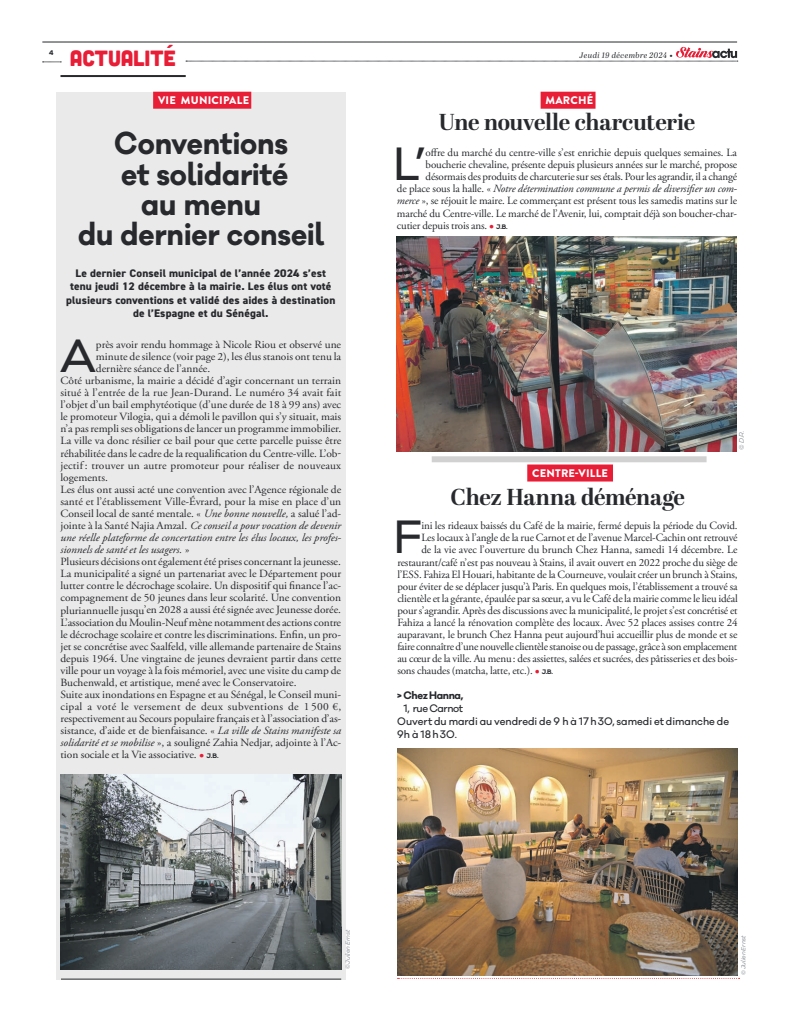
<style>
.page{position:relative;width:794px;height:1021px;background:#fff}
.page>*{position:absolute;margin:0;border:0;box-sizing:border-box;transform-origin:0 0}
.t1{font:500 42.8px "Galano Classic Alt";color:#27292d}
.t2{font:500 42.8px "Galano Classic Alt";color:#27292d;scale:1.04 1}
.t3{font:700 29.1px/30px "Galano Classic Alt";letter-spacing:-.005em;color:#27292d;text-align:center;scale:.96 1}
.t4{font:700 23px "Abril Display";letter-spacing:-.02em;color:#27292d}
.t5{font:22px "Cubano";letter-spacing:-.005em;color:#e81d36}
.t6{font:11px "Adobe Garamond Pro";letter-spacing:-.005em;color:#27292d;scale:1.04 1}
.t7{font:11px "Adobe Garamond Pro";letter-spacing:-.005em;color:#27292d}
.t8{font:800 11px/13.2px "DIN2014";letter-spacing:.01em;color:#27292d;text-align:center;scale:1.04 1}
.t9{font:italic 11px "Adobe Garamond Pro";color:#27292d;scale:1.04 1}
.t10{font:italic 11px "Adobe Garamond Pro";color:#27292d}
.t11{font:11px "Adobe Garamond Pro";letter-spacing:.015em;color:#27292d;scale:1.04 1}
.t12{font:11px "Adobe Garamond Pro";letter-spacing:.025em;color:#27292d;scale:1.04 1}
.t13{font:900 11px "Brandon Grotesque";letter-spacing:.02em;color:#fff}
.t14{font:500 10px/13px "Galano Classic Alt";color:#27292d}
.t15{font:700 10px "Galano Classic Alt";letter-spacing:-.035em;color:#27292d}
.t16{font:italic 8px "Abril Display";letter-spacing:.05em;color:#27292d}
.t17{font:700 7px "Galano Grotesque Alt";color:#27292d}
.t18{font:italic 6px "Galano Grotesque Alt";letter-spacing:-.015em;color:#7f858c}
.t19{font:italic 6px "Galano Classic Alt";color:#7f858c}
.s1{font-weight:900;font-style:normal}
.s2{font-style:italic}
.s3{font-style:normal}
.s4{font-size:13px;color:#e81d36}
.s5{font-family:"Galano Classic Alt";font-weight:700;font-size:6px}
</style>
<div class="page">
<div style="left:56px;top:92px;width:289px;height:887px;background:#ebeaea"></div>
<svg style="left:43px;top:62px;width:18px;height:1px"></svg>
<hr style="left:42px;top:42px;width:695px;height:1px;background:#27292d">
<svg style="left:186px;top:47px;width:552px;height:15px"></svg>
<hr style="left:60px;top:75px;width:126px;height:2px;background:#27292d">
<div style="left:153px;top:92px;width:98px;height:17px;background:#e81d36"></div>
<hr style="left:61px;top:978px;width:280px;height:1px;background:#27292d">
<img style="left:397px;top:748px;width:340px;height:227px">
<img style="left:60px;top:774px;width:281px;height:195px">
<div style="left:432px;top:456px;width:274px;height:6px;background:#d1d1d2"></div>
<div style="left:527px;top:464px;width:86px;height:17px;background:#e81d36"></div>
<img style="left:396px;top:237px;width:340px;height:215px">
<div style="left:540px;top:92px;width:55px;height:17px;background:#e81d36"></div>
<h3 class="t5" style="left:70px;top:44px;width:107px">ACTUALITÉ</h3>
<p class="t17" style="left:49px;top:48px;width:6px">4</p>
<p class="t16" style="left:579px;top:49px;width:95px">Jeudi 19 décembre 2024 <span class="s1">•</span></p>
<p class="t13" style="left:158px;top:93px;width:93px">VIE MUNICIPALE</p>
<h2 class="t3" style="left:78px;top:129px;width:258px">Conventions<br>et solidarité<br>au menu<br>du dernier conseil</h2>
<p class="t8" style="left:66px;top:267px;width:260px">Le dernier Conseil municipal de l’année 2024 s’est tenu jeudi 12 décembre à la mairie. Les élus ont voté plusieurs conventions et validé des aides à destination de l’Espagne et du Sénégal.</p>
<h1 class="t2" style="left:60px;top:328px;width:36px">A</h1>
<p class="t6" style="left:96px;top:337px;width:237px">près avoir rendu hommage à Nicole Riou et observé une</p>
<p class="t6" style="left:96px;top:350px;width:237px">minute de silence (voir page 2), les élus stanois ont tenu la</p>
<p class="t6" style="left:96px;top:362px;width:111px">dernière séance de l’année.</p>
<p class="t6" style="left:60px;top:374px;width:271px">Côté urbanisme, la mairie a décidé d’agir concernant un terrain</p>
<p class="t6" style="left:60px;top:386px;width:271px">situé à l’entrée de la rue Jean-Durand. Le numéro 34 avait fait</p>
<p class="t6" style="left:60px;top:398px;width:271px">l’objet d’un bail emphytéotique (d’une durée de 18 à 99 ans) avec</p>
<p class="t6" style="left:60px;top:410px;width:271px">le promoteur Vilogia, qui a démoli le pavillon qui s’y situait, mais</p>
<p class="t6" style="left:60px;top:422px;width:271px">n’a pas rempli ses obligations de lancer un programme immobilier.</p>
<p class="t6" style="left:60px;top:434px;width:271px">La ville va donc résilier ce bail pour que cette parcelle puisse être</p>
<p class="t6" style="left:60px;top:446px;width:271px">réhabilitée dans le cadre de la requalification du Centre-ville. L’ob-</p>
<p class="t11" style="left:60px;top:458px;width:271px">jectif : trouver un autre promoteur pour réaliser de nouveaux</p>
<p class="t6" style="left:60px;top:470px;width:47px">logements.</p>
<p class="t6" style="left:60px;top:482px;width:271px">Les élus ont aussi acté une convention avec l’Agence régionale de</p>
<p class="t6" style="left:60px;top:494px;width:271px">santé et l’établissement Ville-Évrard, pour la mise en place d’un</p>
<p class="t6" style="left:60px;top:507px;width:271px">Conseil local de santé mentale. « <span class="s2">Une bonne nouvelle,</span> a salué l’ad-</p>
<p class="t9" style="left:60px;top:519px;width:271px"><span class="s3">jointe à la Santé Najia Amzal.</span> Ce conseil a pour vocation de devenir</p>
<p class="t9" style="left:60px;top:531px;width:271px">une réelle plateforme de concertation entre les élus locaux, les profes-</p>
<p class="t9" style="left:60px;top:543px;width:125px">sionnels de santé et les usagers. <span class="s3">»</span></p>
<p class="t6" style="left:60px;top:555px;width:271px">Plusieurs décisions ont également été prises concernant la jeunesse.</p>
<p class="t6" style="left:60px;top:567px;width:271px">La municipalité a signé un partenariat avec le Département pour</p>
<p class="t6" style="left:60px;top:579px;width:271px">lutter contre le décrochage scolaire. Un dispositif qui finance l’ac-</p>
<p class="t6" style="left:60px;top:591px;width:271px">compagnement de 50 jeunes dans leur scolarité. Une convention</p>
<p class="t6" style="left:60px;top:603px;width:271px">pluriannuelle jusqu’en 2028 a aussi été signée avec Jeunesse dorée.</p>
<p class="t6" style="left:60px;top:615px;width:271px">L’association du Moulin-Neuf mène notamment des actions contre</p>
<p class="t6" style="left:60px;top:627px;width:271px">le décrochage scolaire et contre les discriminations. Enfin, un pro-</p>
<p class="t6" style="left:60px;top:639px;width:271px">jet se concrétise avec Saalfeld, ville allemande partenaire de Stains</p>
<p class="t6" style="left:60px;top:651px;width:271px">depuis 1964. Une vingtaine de jeunes devraient partir dans cette</p>
<p class="t6" style="left:60px;top:663px;width:271px">ville pour un voyage à la fois mémoriel, avec une visite du camp de</p>
<p class="t6" style="left:60px;top:676px;width:228px">Buchenwald, et artistique, mené avec le Conservatoire.</p>
<p class="t6" style="left:60px;top:688px;width:271px">Suite aux inondations en Espagne et au Sénégal, le Conseil muni-</p>
<p class="t12" style="left:60px;top:700px;width:271px">cipal a voté le versement de deux subventions de 1 500 €,</p>
<p class="t6" style="left:60px;top:712px;width:271px">respectivement au Secours populaire français et à l’association d’as-</p>
<p class="t6" style="left:60px;top:724px;width:271px">sistance, d’aide et de bienfaisance. « <span class="s2">La ville de Stains manifeste sa</span></p>
<p class="t6" style="left:60px;top:736px;width:271px"><span class="s2">solidarité et se mobilise</span> », a souligné Zahia Nedjar, adjointe à l’Ac-</p>
<p class="t6" style="left:60px;top:748px;width:153px">tion sociale et la Vie associative. <span class="s4">•</span> <span class="s5">J.B.</span></p>
<p class="t13" style="left:545px;top:93px;width:49px">MARCHÉ</p>
<h3 class="t4" style="left:439px;top:106px;width:258px">Une nouvelle charcuterie</h3>
<h1 class="t1" style="left:393px;top:136px;width:34px">L’</h1>
<p class="t7" style="left:425px;top:146px;width:313px">offre du marché du centre-ville s’est enrichie depuis quelques semaines. La</p>
<p class="t7" style="left:425px;top:158px;width:313px">boucherie chevaline, présente depuis plusieurs années sur le marché, propose</p>
<p class="t7" style="left:425px;top:170px;width:313px">désormais des produits de charcuterie sur ses étals. Pour les agrandir, il a changé</p>
<p class="t10" style="left:397px;top:182px;width:342px"><span class="s3">de place sous la halle. «</span> Notre détermination commune a permis de diversifier un com-</p>
<p class="t7" style="left:397px;top:194px;width:342px"><span class="s2">merce</span> », se réjouit le maire. Le commerçant est présent tous les samedis matins sur le</p>
<p class="t7" style="left:397px;top:206px;width:342px">marché du Centre-ville. Le marché de l’Avenir, lui, comptait déjà son boucher-char-</p>
<p class="t7" style="left:397px;top:218px;width:112px">cutier depuis trois ans. <span class="s4">•</span> <span class="s5">J.B.</span></p>
<p class="t13" style="left:532px;top:465px;width:77px">CENTRE-VILLE</p>
<h3 class="t4" style="left:450px;top:481px;width:236px">Chez Hanna déménage</h3>
<p class="t19" style="left:738px;top:449px;width:20px;rotate:-90deg">© D.R.</p>
<h1 class="t1" style="left:394px;top:509px;width:29px">F</h1>
<p class="t7" style="left:421px;top:519px;width:318px">ini les rideaux baissés du Café de la mairie, fermé depuis la période du Covid.</p>
<p class="t7" style="left:421px;top:531px;width:318px">Les locaux à l’angle de la rue Carnot et de l’avenue Marcel-Cachin ont retrouvé</p>
<p class="t7" style="left:421px;top:543px;width:318px">de la vie avec l’ouverture du brunch Chez Hanna, samedi 14 décembre. Le</p>
<p class="t7" style="left:397px;top:555px;width:342px">restaurant/café n’est pas nouveau à Stains, il avait ouvert en 2022 proche du siège de</p>
<p class="t7" style="left:397px;top:567px;width:342px">l’ESS. Fahiza El Houari, habitante de la Courneuve, voulait créer un brunch à Stains,</p>
<p class="t7" style="left:397px;top:579px;width:342px">pour éviter de se déplacer jusqu’à Paris. En quelques mois, l’établissement a trouvé sa</p>
<p class="t7" style="left:397px;top:591px;width:342px">clientèle et la gérante, épaulée par sa sœur, a vu le Café de la mairie comme le lieu idéal</p>
<p class="t7" style="left:397px;top:603px;width:342px">pour s’agrandir. Après des discussions avec la municipalité, le projet s’est concrétisé et</p>
<p class="t7" style="left:397px;top:616px;width:342px">Fahiza a lancé la rénovation complète des locaux. Avec 52 places assises contre 24</p>
<p class="t7" style="left:397px;top:628px;width:341px">auparavant, le brunch Chez Hanna peut aujourd’hui accueillir plus de monde et se</p>
<p class="t7" style="left:397px;top:640px;width:341px">faire connaître d’une nouvelle clientèle stanoise ou de passage, grâce à son emplacement</p>
<p class="t7" style="left:397px;top:652px;width:342px">au cœur de la ville. Au menu: des assiettes, salées et sucrées, des pâtisseries et des bois-</p>
<p class="t7" style="left:397px;top:664px;width:157px">sons chaudes (matcha, latte, etc.). <span class="s4">•</span> <span class="s5">J.B.</span></p>
<p class="t15" style="left:397px;top:689px;width:67px">&gt; Chez Hanna,</p>
<p class="t14" style="left:397px;top:702px;width:333px;text-indent:6px">1, rue Carnot<br>Ouvert du mardi au vendredi de 9 h à 17h30, samedi et dimanche de<br>9h à 18h30.</p>
<p class="t18" style="left:344px;top:969px;width:41px;rotate:-90deg">© Julien Ernst</p>
<p class="t18" style="left:739px;top:975px;width:41px;rotate:-90deg">© Julien Ernst</p>
</div>
